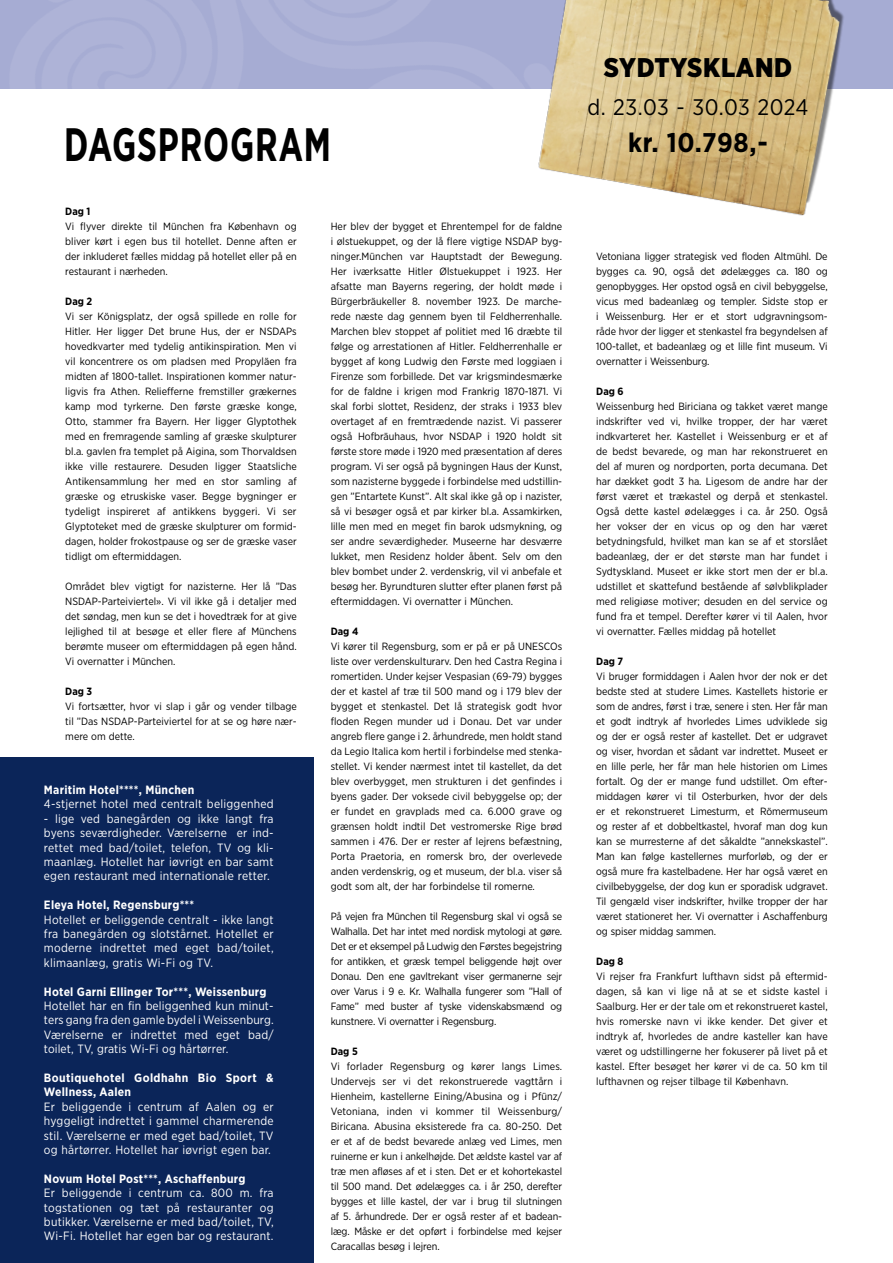
<style>
.page{position:relative;width:893px;height:1263px;background:#fff}
.page>*{position:absolute;margin:0;border:0;box-sizing:border-box;transform-origin:0 0}
.t1{font:700 46.8px "Gotham Narrow";letter-spacing:.025em;color:#000;scale:.77 1}
.t2{font:900 27px "Gotham Narrow";letter-spacing:.025em;color:#000}
.t3{font:700 27px "Gotham Narrow";letter-spacing:.025em;color:#000}
.t4{font:22.5px "Gotham Narrow";letter-spacing:.015em;color:#000}
.t5{font:12px/14.4px "Gotham Narrow";letter-spacing:.02em;color:#fff;text-align:justify}
.t6{font:700 12px/14.4px "Gotham Narrow";letter-spacing:.02em;color:#fff}
.t7{font:10.5px/15px "Gotham Narrow";color:#000;text-align:justify}
.t8{font:700 10.5px "Gotham Narrow";color:#000}
</style>
<div class="page">
<div style="left:0;top:758px;width:314px;height:505px;background:#0b2559"></div>
<img style="left:492px;top:0;width:393px;height:216px">
<h1 class="t1" style="left:64px;top:114px;width:348px">DAGSPROGRAM</h1>
<p class="t8" style="left:65px;top:204px;width:27px">Dag 1</p>
<p class="t7" style="left:65px;top:218px;width:233px">Vi flyver direkte til München fra København og bliver kørt i egen bus til hotellet. Denne aften er der inkluderet fælles middag på hotellet eller på en restaurant i nærheden.</p>
<p class="t8" style="left:65px;top:294px;width:28px">Dag 2</p>
<p class="t7" style="left:65px;top:308px;width:233px">Vi ser Königsplatz, der også spillede en rolle for Hitler. Her ligger Det brune Hus, der er NSDAPs hovedkvarter med tydelig antikinspiration. Men vi vil koncentrere os om pladsen med Propyläen fra midten af 1800-tallet. Inspirationen kommer natur&shy;ligvis fra Athen. Reliefferne fremstiller grækernes kamp mod tyrkerne. Den første græske konge, Otto, stammer fra Bayern. Her ligger Glyptothek med en fremragende samling af græske skulpturer bl.a. gavlen fra templet på Aigina, som Thorvaldsen ikke ville restaurere. Desuden ligger Staatsliche Antikensammlung her med en stor samling af græske og etruskiske vaser. Begge bygninger er tydeligt inspireret af antikkens byggeri. Vi ser Glyptoteket med de græske skulpturer om formid&shy;dagen, holder frokostpause og ser de græske vaser tidligt om eftermiddagen.</p>
<p class="t7" style="left:65px;top:578px;width:233px">Området blev vigtigt for nazisterne. Her lå ”Das NSDAP-Parteiviertel». Vi vil ikke gå i detaljer med det søndag, men kun se det i hovedtræk for at give lejlighed til at besøge et eller flere af Münchens berømte museer om eftermiddagen på egen hånd.<br>Vi overnatter i München.</p>
<p class="t8" style="left:65px;top:684px;width:28px">Dag 3</p>
<p class="t7" style="left:65px;top:698px;width:233px">Vi fortsætter, hvor vi slap i går og vender tilbage til ”Das NSDAP-Parteiviertel for at se og høre nær&shy;mere om dette.</p>
<p class="t6" style="left:44px;top:782px;width:152px">Maritim Hotel****, München</p>
<p class="t5" style="left:44px;top:797px;width:231px">4-stjernet hotel med centralt beliggenhed</p>
<p class="t5" style="left:44px;top:811px;width:231px">- lige ved banegården og ikke langt fra byens seværdigheder. Værelserne er ind&shy;rettet med bad/toilet, telefon, TV og kli&shy;maanlæg. Hotellet har iøvrigt en bar samt egen restaurant med internationale retter.</p>
<p class="t6" style="left:44px;top:898px;width:152px">Eleya Hotel, Regensburg***</p>
<p class="t5" style="left:44px;top:912px;width:231px">Hotellet er beliggende centralt - ikke langt fra banegården og slotstårnet. Hotellet er moderne indrettet med eget bad/toilet, klimaanlæg, gratis Wi-Fi og TV.</p>
<p class="t6" style="left:44px;top:984px;width:224px">Hotel Garni Ellinger Tor***, Weissenburg</p>
<p class="t5" style="left:44px;top:998px;width:231px">Hotellet har en fin beliggenhed kun minut&shy;ters gang fra den gamle bydel i Weissenburg.<br>Værelserne er indrettet med eget bad/ toilet, TV, gratis Wi-Fi og hårtørrer.</p>
<p class="t6" style="left:44px;top:1070px;width:231px">Boutiquehotel Goldhahn Bio Sport &amp;<br>Wellness, Aalen</p>
<p class="t5" style="left:44px;top:1099px;width:231px">Er beliggende i centrum af Aalen og er hyggeligt indrettet i gammel charmerende stil. Værelserne er med eget bad/toilet, TV og hårtørrer. Hotellet har iøvrigt egen bar.</p>
<p class="t6" style="left:44px;top:1171px;width:203px">Novum Hotel Post***, Aschaffenburg</p>
<p class="t5" style="left:44px;top:1185px;width:231px">Er beliggende i centrum ca. 800 m. fra togstationen og tæt på restauranter og butikker. Værelserne er med bad/toilet, TV, Wi-Fi. Hotellet har egen bar og restaurant.</p>
<p class="t7" style="left:331px;top:218px;width:233px">Her blev der bygget et Ehrentempel for de faldne i ølstuekuppet, og der lå flere vigtige NSDAP byg&shy;ninger.München var Hauptstadt der Bewegung.<br>Her iværksatte Hitler Ølstuekuppet i 1923. Her afsatte man Bayerns regering, der holdt møde i Bürgerbräukeller 8. november 1923. De marche&shy;rede næste dag gennem byen til Feldherrenhalle.<br>Marchen blev stoppet af politiet med 16 dræbte til følge og arrestationen af Hitler. Feldherrenhalle er bygget af kong Ludwig den Første med loggiaen i Firenze som forbillede. Det var krigsmindesmærke for de faldne i krigen mod Frankrig 1870-1871. Vi skal forbi slottet, Residenz, der straks i 1933 blev overtaget af en fremtrædende nazist. Vi passerer også Hofbräuhaus, hvor NSDAP i 1920 holdt sit første store møde i 1920 med præsentation af deres program. Vi ser også på bygningen Haus der Kunst, som nazisterne byggede i forbindelse med udstillin&shy;gen ”Entartete Kunst”. Alt skal ikke gå op i nazister, så vi besøger også et par kirker bl.a. Assamkirken, lille men med en meget fin barok udsmykning, og ser andre seværdigheder. Museerne har desværre lukket, men Residenz holder åbent. Selv om den blev bombet under 2. verdenskrig, vil vi anbefale et besøg her. Byrundturen slutter efter planen først på eftermiddagen. Vi overnatter i München.</p>
<p class="t8" style="left:331px;top:624px;width:29px">Dag 4</p>
<p class="t7" style="left:331px;top:638px;width:233px">Vi kører til Regensburg, som er på er på UNESCOs liste over verdenskulturarv. Den hed Castra Regina i romertiden. Under kejser Vespasian (69-79) bygges der et kastel af træ til 500 mand og i 179 blev der bygget et stenkastel. Det lå strategisk godt hvor floden Regen munder ud i Donau. Det var under angreb flere gange i 2. århundrede, men holdt stand da Legio Italica kom hertil i forbindelse med stenka&shy;stellet. Vi kender nærmest intet til kastellet, da det blev overbygget, men strukturen i det genfindes i byens gader. Der voksede civil bebyggelse op; der er fundet en gravplads med ca. 6.000 grave og grænsen holdt indtil Det vestromerske Rige brød sammen i 476. Der er rester af lejrens befæstning, Porta Praetoria, en romersk bro, der overlevede anden verdenskrig, og et museum, der bl.a. viser så godt som alt, der har forbindelse til romerne.</p>
<p class="t7" style="left:331px;top:908px;width:233px">På vejen fra München til Regensburg skal vi også se Walhalla. Det har intet med nordisk mytologi at gøre.<br>Det er et eksempel på Ludwig den Førstes begejstring for antikken, et græsk tempel beliggende højt over Donau. Den ene gavltrekant viser germanerne sejr over Varus i 9 e. Kr. Walhalla fungerer som ”Hall of Fame” med buster af tyske videnskabsmænd og kunstnere. Vi overnatter i Regensburg.</p>
<p class="t8" style="left:331px;top:1044px;width:29px">Dag 5</p>
<p class="t7" style="left:331px;top:1059px;width:233px">Vi forlader Regensburg og kører langs Limes.<br>Undervejs ser vi det rekonstruerede vagttårn i Hienheim, kastellerne Eining/Abusina og i Pfünz/ Vetoniana, inden vi kommer til Weissenburg/ Biricana. Abusina eksisterede fra ca. 80-250. Det er et af de bedst bevarede anlæg ved Limes, men ruinerne er kun i ankelhøjde. Det ældste kastel var af træ men afløses af et i sten. Det er et kohortekastel til 500 mand. Det ødelægges ca. i år 250, derefter bygges et lille kastel, der var i brug til slutningen af 5. århundrede. Der er også rester af et badean&shy;læg. Måske er det opført i forbindelse med kejser Caracallas besøg i lejren.</p>
<h2 class="t2" style="left:604px;top:50px;width:190px">SYDTYSKLAND</h2>
<h3 class="t4" style="left:587px;top:93px;width:223px">d. 23.03 - 30.03 2024</h3>
<h2 class="t3" style="left:628px;top:125px;width:141px">kr. 10.798,-</h2>
<p class="t7" style="left:596px;top:249px;width:233px">Vetoniana ligger strategisk ved floden Altmühl. De bygges ca. 90, også det ødelægges ca. 180 og genopbygges. Her opstod også en civil bebyggelse, vicus med badeanlæg og templer. Sidste stop er i Weissenburg. Her er et stort udgravningsom&shy;råde hvor der ligger et stenkastel fra begyndelsen af 100-tallet, et badeanlæg og et lille fint museum. Vi overnatter i Weissenburg.</p>
<p class="t8" style="left:596px;top:385px;width:29px">Dag 6</p>
<p class="t7" style="left:596px;top:399px;width:233px">Weissenburg hed Biriciana og takket været mange indskrifter ved vi, hvilke tropper, der har været indkvarteret her. Kastellet i Weissenburg er et af de bedst bevarede, og man har rekonstrueret en del af muren og nordporten, porta decumana. Det har dækket godt 3 ha. Ligesom de andre har der først været et trækastel og derpå et stenkastel.<br>Også dette kastel ødelægges i ca. år 250. Også her vokser der en vicus op og den har været betydningsfuld, hvilket man kan se af et storslået badeanlæg, der er det største man har fundet i Sydtyskland. Museet er ikke stort men der er bl.a. udstillet et skattefund bestående af sølvblikplader med religiøse motiver; desuden en del service og fund fra et tempel. Derefter kører vi til Aalen, hvor vi overnatter. Fælles middag på hotellet</p>
<p class="t8" style="left:596px;top:655px;width:28px">Dag 7</p>
<p class="t7" style="left:596px;top:669px;width:233px">Vi bruger formiddagen i Aalen hvor der nok er det bedste sted at studere Limes. Kastellets historie er som de andres, først i træ, senere i sten. Her får man et godt indtryk af hvorledes Limes udviklede sig og der er også rester af kastellet. Det er udgravet og viser, hvordan et sådant var indrettet. Museet er en lille perle, her får man hele historien om Limes fortalt. Og der er mange fund udstillet. Om efter&shy;middagen kører vi til Osterburken, hvor der dels er et rekonstrueret Limesturm, et Römermuseum og rester af et dobbeltkastel, hvoraf man dog kun kan se murresterne af det såkaldte ”annekskastel”.<br>Man kan følge kastellernes murforløb, og der er også mure fra kastelbadene. Her har også været en civilbebyggelse, der dog kun er sporadisk udgravet.<br>Til gengæld viser indskrifter, hvilke tropper der har været stationeret her. Vi overnatter i Aschaffenburg og spiser middag sammen.</p>
<p class="t8" style="left:596px;top:955px;width:29px">Dag 8</p>
<p class="t7" style="left:596px;top:969px;width:233px">Vi rejser fra Frankfurt lufthavn sidst på eftermid&shy;dagen, så kan vi lige nå at se et sidste kastel i Saalburg. Her er der tale om et rekonstrueret kastel, hvis romerske navn vi ikke kender. Det giver et indtryk af, hvorledes de andre kasteller kan have været og udstillingerne her fokuserer på livet på et kastel. Efter besøget her kører vi de ca. 50 km til lufthavnen og rejser tilbage til København.</p>
</div>
